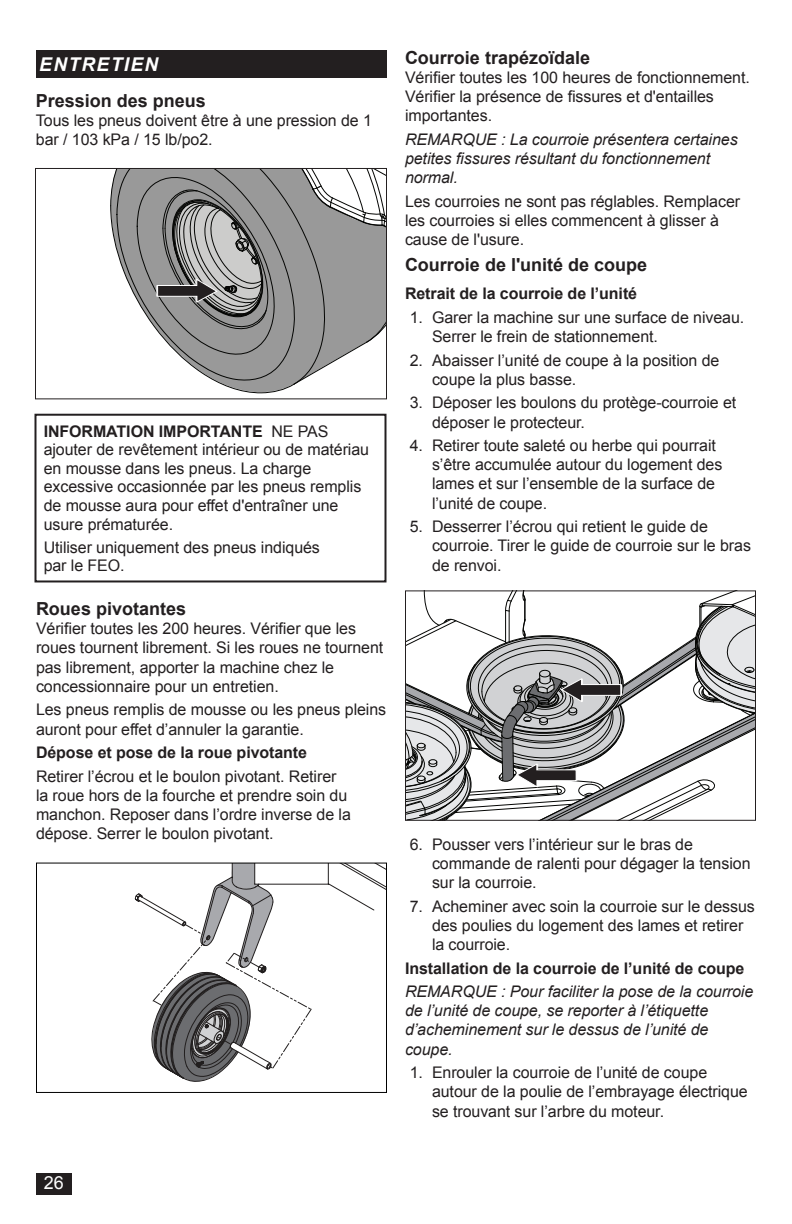
<style>
.page{position:relative;width:792px;height:1224px;background:#fff}
.page>*{position:absolute;margin:0;border:0;box-sizing:border-box;transform-origin:0 0}
.t1{font:italic 700 19px "Arial";letter-spacing:.075em;color:#fff}
.Head_9_FR{font:700 18px "Arial";color:#231f20}
.t2{font:18px "Arial";color:#fff}
.Warning_FR{font:16px/19.2px "Arial";letter-spacing:-.005em;color:#231f20}
.Body_Text_FR{font:16px/19.2px "Arial";letter-spacing:-.005em;color:#231f20}
.Body_Text_FR-2{font:italic 16px/19.2px "Arial";letter-spacing:-.005em;color:#231f20}
.Body_Bold_FR{font:700 16px "Arial";letter-spacing:-.005em;color:#231f20}
.Body_Text_FR-3{font:700 16px "Arial";letter-spacing:-.005em;color:#231f20}
.s1{font-weight:700}
</style>
<div class="page">
<svg style="left:110px;top:168px;width:276px;height:226px"></svg>
<hr style="left:259px;top:884px;width:69px;height:1px;background:#211e1e">
<svg style="left:327px;top:865px;width:58px;height:46px"></svg>
<svg style="left:135px;top:865px;width:177px;height:217px"></svg>
<div style="left:36px;top:863px;width:351px;height:230px;border:1px solid #000"></div>
<svg style="left:406px;top:591px;width:350px;height:229px"></svg>
<div style="left:36px;top:1174px;width:35px;height:21px;background:#231f20"></div>
<div style="left:36px;top:50px;width:351px;height:28px;background:#231f20"></div>
<div style="left:34px;top:414px;width:352px;height:168px;border:2px solid #231f20"></div>
<p class="t1" style="left:39px;top:52px;width:121px">ENTRETIEN</p>
<p class="Head_9_FR" style="left:405px;top:45px;width:187px">Courroie trapézoïdale</p>
<p class="Body_Text_FR" style="left:405px;top:68px;width:346px">Vérifier toutes les 100 heures de fonctionnement.<br>Vérifier la présence de fissures et d'entailles importantes.</p>
<p class="Body_Text_FR-2" style="left:405px;top:130px;width:334px">REMARQUE : La courroie présentera certaines petites fissures résultant du fonctionnement normal.</p>
<p class="Body_Text_FR" style="left:405px;top:191px;width:337px">Les courroies ne sont pas réglables. Remplacer les courroies si elles commencent à glisser à cause de l'usure.</p>
<p class="Head_9_FR" style="left:405px;top:253px;width:244px">Courroie de l'unité de coupe</p>
<p class="Body_Bold_FR" style="left:405px;top:283px;width:234px">Retrait de la courroie de l’unité</p>
<p class="Warning_FR" style="left:432px;top:308px;width:314px;text-indent:-22px">1. Garer la machine sur une surface de niveau.<br>Serrer le frein de stationnement.</p>
<p class="Warning_FR" style="left:432px;top:351px;width:289px;text-indent:-22px">2. Abaisser l’unité de coupe à la position de coupe la plus basse.</p>
<p class="Warning_FR" style="left:432px;top:393px;width:306px;text-indent:-22px">3. Déposer les boulons du protège-courroie et déposer le protecteur.</p>
<p class="Warning_FR" style="left:432px;top:436px;width:292px;text-indent:-22px">4. Retirer toute saleté ou herbe qui pourrait s’être accumulée autour du logement des lames et sur l’ensemble de la surface de l’unité de coupe.</p>
<p class="Warning_FR" style="left:432px;top:517px;width:321px;text-indent:-22px">5. Desserrer l’écrou qui retient le guide de courroie. Tirer le guide de courroie sur le bras de renvoi.</p>
<p class="Head_9_FR" style="left:36px;top:88px;width:172px">Pression des pneus</p>
<p class="Body_Text_FR" style="left:36px;top:111px;width:338px">Tous les pneus doivent être à une pression de 1 bar / 103 kPa / 15 lb/po2.</p>
<p class="Warning_FR" style="left:44px;top:422px;width:327px;line-height:18.6px"><span class="s1">INFORMATION IMPORTANTE</span> NE PAS ajouter de revêtement intérieur ou de matériau en mousse dans les pneus. La charge excessive occasionnée par les pneus remplis de mousse aura pour effet d'entraîner une usure prématurée.</p>
<p class="Warning_FR" style="left:44px;top:538px;width:278px;line-height:18.6px">Utiliser uniquement des pneus indiqués par le FEO.</p>
<p class="Head_9_FR" style="left:36px;top:597px;width:152px">Roues pivotantes</p>
<p class="Body_Text_FR" style="left:36px;top:619px;width:349px">Vérifier toutes les 200 heures. Vérifier que les roues tournent librement. Si les roues ne tournent pas librement, apporter la machine chez le concessionnaire pour un entretien.</p>
<p class="Body_Text_FR" style="left:36px;top:700px;width:352px">Les pneus remplis de mousse ou les pneus pleins auront pour effet d’annuler la garantie.</p>
<p class="Body_Text_FR-3" style="left:36px;top:742px;width:273px">Dépose et pose de la roue pivotante</p>
<p class="Body_Text_FR" style="left:36px;top:766px;width:316px">Retirer l’écrou et le boulon pivotant. Retirer la roue hors de la fourche et prendre soin du manchon. Reposer dans l’ordre inverse de la dépose. Serrer le boulon pivotant.</p>
<p class="Warning_FR" style="left:432px;top:835px;width:320px;text-indent:-22px">6. Pousser vers l’intérieur sur le bras de commande de ralenti pour dégager la tension sur la courroie.</p>
<p class="Warning_FR" style="left:432px;top:897px;width:324px;text-indent:-22px">7. Acheminer avec soin la courroie sur le dessus des poulies du logement des lames et retirer la courroie.</p>
<p class="Body_Bold_FR" style="left:405px;top:957px;width:341px">Installation de la courroie de l’unité de coupe</p>
<p class="Body_Text_FR-2" style="left:405px;top:982px;width:350px">REMARQUE : Pour faciliter la pose de la courroie de l’unité de coupe, se reporter à l’étiquette d’acheminement sur le dessus de l’unité de coupe.</p>
<p class="Warning_FR" style="left:432px;top:1063px;width:317px;text-indent:-22px">1. Enrouler la courroie de l’unité de coupe autour de la poulie de l’embrayage électrique se trouvant sur l’arbre du moteur.</p>
<p class="t2" style="left:44px;top:1171px;width:22px">26</p>
</div>
